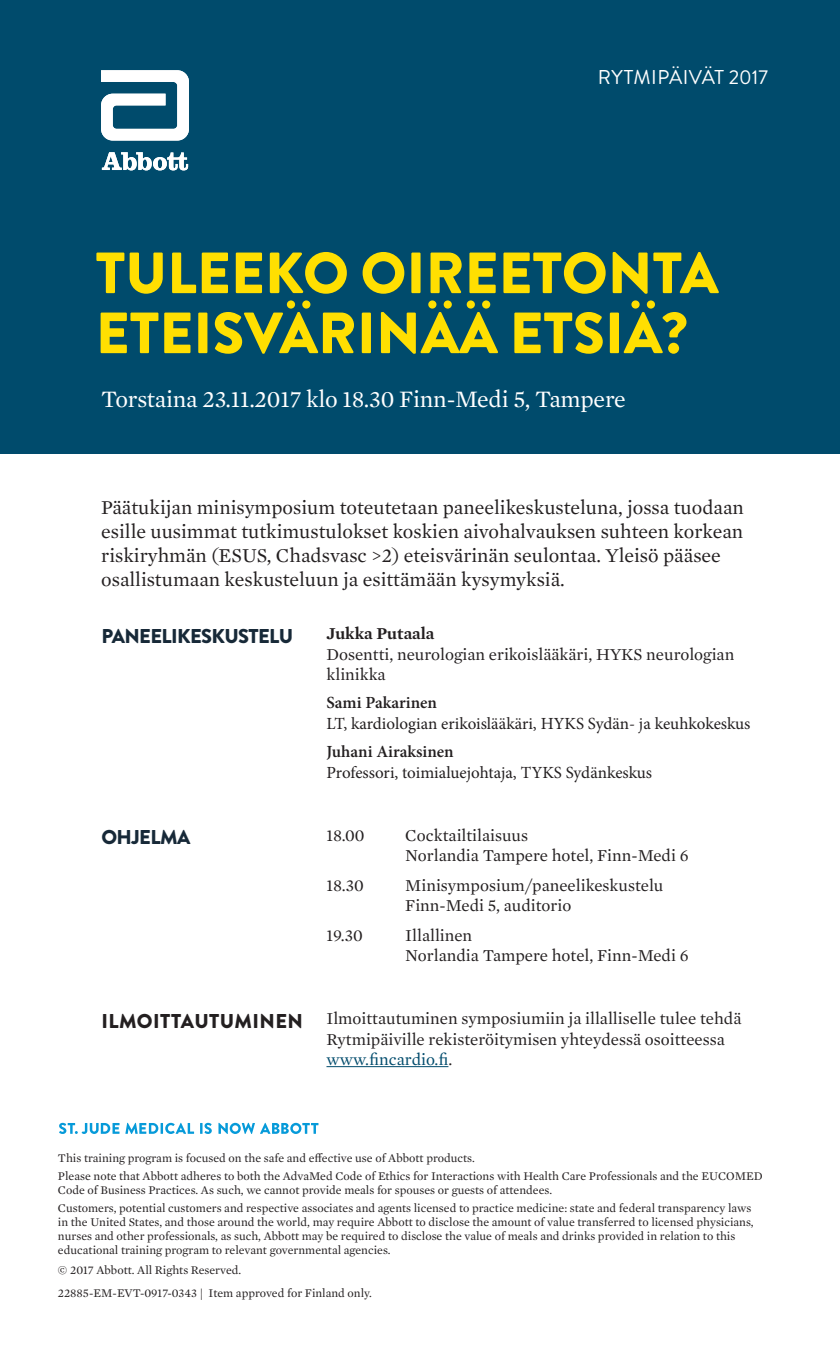
<style>
.page{position:relative;width:840px;height:1361px;background:#fff}
.page>*{position:absolute;margin:0;border:0;box-sizing:border-box;transform-origin:0 0}
.t1{font:900 58px/60px "Brandon Grotesque";color:#ffdf01}
.t2{font:24px "Mercury Text G1";letter-spacing:-.01em;color:#fff}
.t3{font:20px/24px "Mercury Text G1";color:#231f20}
.t4{font:900 20px "Brandon Grotesque";letter-spacing:-.03em;color:#172938}
.t5{font:900 20px "Brandon Grotesque";letter-spacing:.02em;color:#231f20}
.t6{font:20px "Brandon Grotesque";letter-spacing:.005em;color:#fff}
.t7{font:17px/20.4px "Mercury Text G1";color:#231f20}
.t8{font:17px "Minion Pro";color:#231f20}
.t9{font:600 17px "Minion Pro";color:#231f20}
.t10{font:12px/14px "Mercury Text G1";color:#231f20}
.s1{font-weight:600}
.s2{color:#004b6c}
</style>
<div class="page">
<svg style="left:59px;top:1123px;width:259px;height:11px"></svg>
<div style="left:0;top:0;width:839px;height:454px;background:#004b6c"></div>
<svg style="left:101px;top:70px;width:88px;height:71px"></svg>
<svg style="left:102px;top:152px;width:86px;height:18px"></svg>
<hr style="left:326px;top:1066px;width:122px;height:1px;background:#004b6c">
<p class="t6" style="left:597px;top:64px;width:171px">RYTMIPÄIVÄT 2017</p>
<p class="t1" style="left:96px;top:244px;width:624px">TULEEKO OIREETONTA<br>ETEISVÄRINÄÄ ETSIÄ?</p>
<p class="t2" style="left:101px;top:382px;width:526px">Torstaina 23.11.2017 klo 18.30 Finn-Medi 5, Tampere</p>
<p class="t3" style="left:101px;top:494px;width:643px">Päätukijan minisymposium toteutetaan paneelikeskusteluna, jossa tuodaan esille uusimmat tutkimustulokset koskien aivohalvauksen suhteen korkean riskiryhmän (ESUS, Chadsvasc &gt;2) eteisvärinän seulontaa. Yleisö pääsee osallistumaan keskusteluun ja esittämään kysymyksiä.</p>
<p class="t4" style="left:101px;top:622px;width:193px">PANEELIKESKUSTELU</p>
<p class="t7" style="left:326px;top:622px;width:409px"><span class="s1">Jukka Putaala<br></span>Dosentti, neurologian erikoislääkäri, HYKS neurologian klinikka</p>
<p class="t9" style="left:326px;top:691px;width:112px">Sami Pakarinen</p>
<p class="t8" style="left:326px;top:712px;width:425px">LT, kardiologian erikoislääkäri, HYKS Sydän- ja keuhkokeskus</p>
<p class="t9" style="left:326px;top:740px;width:129px">Juhani Airaksinen</p>
<p class="t8" style="left:326px;top:761px;width:327px">Professori, toimialuejohtaja, TYKS Sydänkeskus</p>
<p class="t4" style="left:101px;top:823px;width:90px">OHJELMA</p>
<p class="t7" style="left:326px;top:824px;width:40px">18.00</p>
<p class="t7" style="left:405px;top:824px;width:124px">Cocktailtilaisuus</p>
<p class="t7" style="left:405px;top:844px;width:285px">Norlandia Tampere hotel, Finn-Medi 6</p>
<p class="t7" style="left:326px;top:874px;width:39px">18.30</p>
<p class="t7" style="left:405px;top:874px;width:259px">Minisymposium/paneelikeskustelu</p>
<p class="t7" style="left:405px;top:894px;width:167px">Finn-Medi 5, auditorio</p>
<p class="t7" style="left:326px;top:924px;width:38px">19.30</p>
<p class="t7" style="left:405px;top:924px;width:68px">Illallinen</p>
<p class="t7" style="left:405px;top:944px;width:285px">Norlandia Tampere hotel, Finn-Medi 6</p>
<p class="t5" style="left:101px;top:1007px;width:203px">ILMOITTAUTUMINEN</p>
<p class="t7" style="left:326px;top:1007px;width:416px">Ilmoittautuminen symposiumiin ja illalliselle tulee tehdä<br>Rytmipäiville rekisteröitymisen yhteydessä osoitteessa <span class="s2">www.fincardio.fi</span>.</p>
<p class="t10" style="left:58px;top:1150px;width:418px">This training program is focused on the safe and effective use of Abbott products.</p>
<p class="t10" style="left:58px;top:1168px;width:706px">Please note that Abbott adheres to both the AdvaMed Code of Ethics for Interactions with Health Care Professionals and the EUCOMED<br>Code of Business Practices. As such, we cannot provide meals for spouses or guests of attendees.</p>
<p class="t10" style="left:58px;top:1200px;width:696px">Customers, potential customers and respective associates and agents licensed to practice medicine: state and federal transparency laws in the United States, and those around the world, may require Abbott to disclose the amount of value transferred to licensed physicians, nurses and other professionals, as such, Abbott may be required to disclose the value of meals and drinks provided in relation to this educational training program to relevant governmental agencies.</p>
<p class="t10" style="left:58px;top:1262px;width:185px">© 2017 Abbott. All Rights Reserved.</p>
<p class="t10" style="left:58px;top:1285px;width:315px">22885-EM-EVT-0917-0343 | Item approved for Finland only.</p>
</div>
